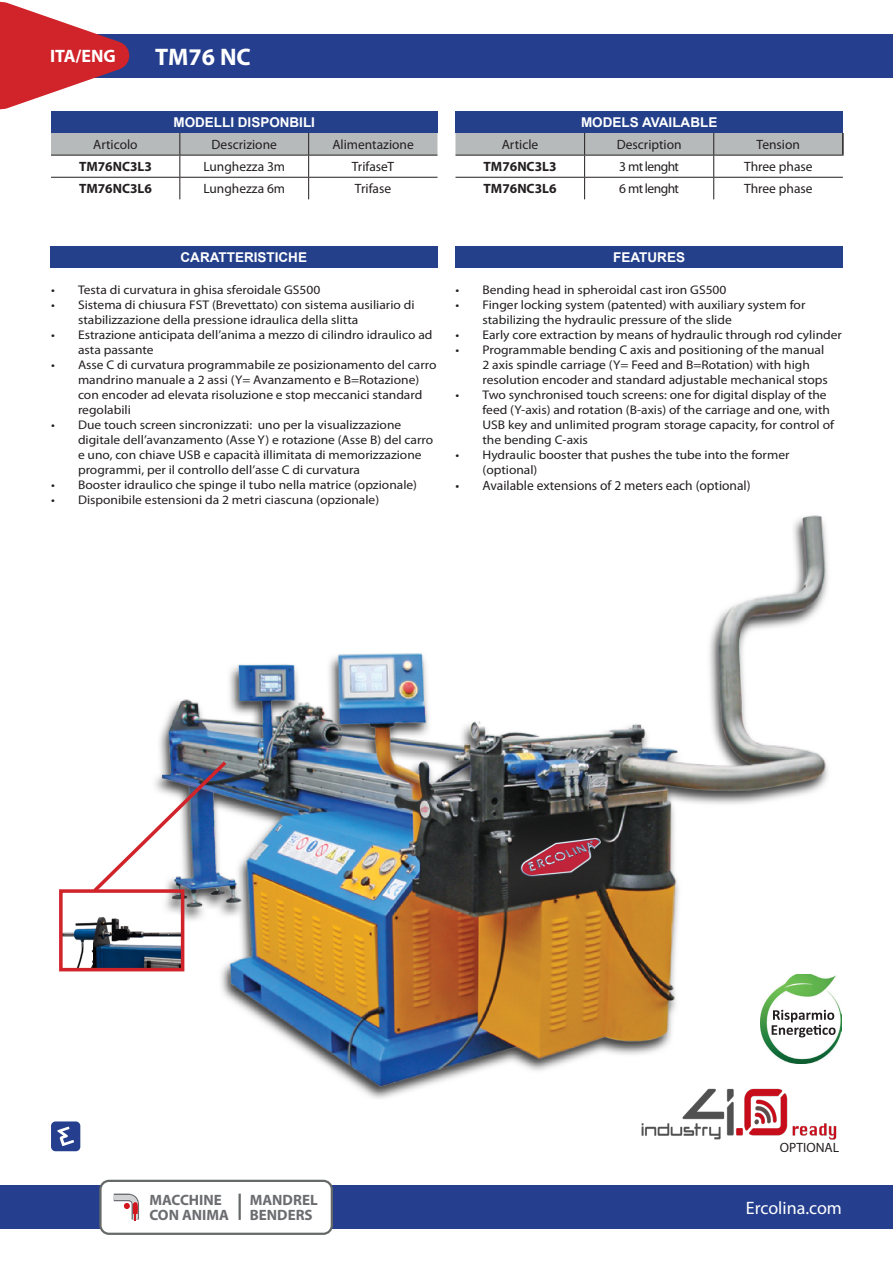
<style>
.page{position:relative;width:893px;height:1263px;background:#fff}
.page>*{position:absolute;margin:0;border:0;box-sizing:border-box;transform-origin:0 0}
.t1{font:700 24px "Myriad Pro";color:#fff}
.t2{font:18px "Myriad Pro";color:#fff}
.t3{font:700 18px "Myriad Pro";color:#fff}
.t4{font:700 15px/15px "Myriad Pro";color:#6c6d70}
.t5{font:13.5px "Myriad Pro";color:#231f20}
.t6{font:700 13.5px "Arial";color:#fff}
.t7{font:700 13.5px "Myriad Pro";color:#231f20}
.t8{font:13.5px "Myriad Pro";letter-spacing:-.04em;color:#231f20}
.t9{font:12.6px/15px "Myriad Pro";color:#231f20;scale:1.08 1}
</style>
<div class="page">
<div style="left:0;top:1186px;width:893px;height:43px;background:#253f8e"></div>
<div style="left:33px;top:34px;width:860px;height:43px;background:#253f8e"></div>
<svg style="left:0;top:1px;width:133px;height:109px"></svg>
<div style="left:100px;top:1181px;width:232px;height:53px;background:#fff;border-radius:9px"></div>
<div style="left:99px;top:1180px;width:234px;height:55px;border:2px solid #666969;border-radius:9px"></div>
<hr style="left:239px;top:1193px;width:2px;height:27px;background:#666969">
<svg style="left:114px;top:1193px;width:25px;height:28px"></svg>
<img style="left:126px;top:515px;width:702px;height:584px">
<img style="left:64px;top:915px;width:115px;height:51px">
<div style="left:59px;top:889px;width:125px;height:82px;border:4px solid #d1232a"></div>
<img style="left:760px;top:974px;width:82px;height:89px">
<svg style="left:772px;top:1010px;width:64px;height:27px"></svg>
<img style="left:641px;top:1088px;width:196px;height:52px">
<div style="left:455px;top:111px;width:388px;height:22px;background:#24408a"></div>
<hr style="left:714px;top:155px;width:130px;height:1px;background:#231f20">
<svg style="left:455px;top:133px;width:388px;height:66px"></svg>
<hr style="left:842px;top:133px;width:2px;height:22px;background:#231f20">
<div style="left:51px;top:111px;width:386px;height:22px;background:#24408a"></div>
<svg style="left:51px;top:133px;width:386px;height:66px"></svg>
<hr style="left:51px;top:155px;width:129px;height:1px;background:#231f20">
<hr style="left:180px;top:155px;width:129px;height:1px;background:#231f20">
<hr style="left:309px;top:155px;width:128px;height:1px;background:#231f20">
<hr style="left:51px;top:177px;width:129px;height:1px;background:#231f20">
<hr style="left:180px;top:177px;width:129px;height:1px;background:#231f20">
<hr style="left:309px;top:177px;width:128px;height:1px;background:#231f20">
<div style="left:50px;top:246px;width:387px;height:22px;background:#24408a"></div>
<div style="left:455px;top:246px;width:388px;height:22px;background:#24408a"></div>
<div style="left:51px;top:1121px;width:29px;height:30px;background:#253f8e;border-radius:5px"></div>
<svg style="left:57px;top:1126px;width:17px;height:20px"></svg>
<svg style="left:90px;top:758px;width:140px;height:137px"></svg>
<h2 class="t3" style="left:50px;top:45px;width:67px">ITA/ENG</h2>
<p class="t1" style="left:155px;top:42px;width:97px">TM76 NC</p>
<p class="t6" style="left:174px;top:113px;width:143px">MODELLI DISPONBILI</p>
<p class="t5" style="left:93px;top:136px;width:46px">Articolo</p>
<p class="t5" style="left:212px;top:136px;width:67px">Descrizione</p>
<p class="t5" style="left:332px;top:136px;width:83px">Alimentazione</p>
<p class="t7" style="left:79px;top:158px;width:74px">TM76NC3L3</p>
<p class="t5" style="left:203px;top:158px;width:83px">Lunghezza 3m</p>
<p class="t5" style="left:352px;top:158px;width:44px">TrifaseT</p>
<p class="t7" style="left:79px;top:180px;width:74px">TM76NC3L6</p>
<p class="t5" style="left:203px;top:181px;width:83px">Lunghezza 6m</p>
<p class="t5" style="left:355px;top:181px;width:38px">Trifase</p>
<p class="t6" style="left:581px;top:113px;width:138px">MODELS AVAILABLE</p>
<p class="t5" style="left:502px;top:136px;width:38px">Article</p>
<p class="t5" style="left:617px;top:136px;width:67px">Description</p>
<p class="t5" style="left:757px;top:136px;width:45px">Tension</p>
<p class="t7" style="left:484px;top:158px;width:74px">TM76NC3L3</p>
<p class="t8" style="left:619px;top:158px;width:61px">3 mt lenght</p>
<p class="t5" style="left:744px;top:158px;width:70px">Three phase</p>
<p class="t7" style="left:484px;top:180px;width:74px">TM76NC3L6</p>
<p class="t8" style="left:619px;top:181px;width:61px">6 mt lenght</p>
<p class="t5" style="left:744px;top:181px;width:70px">Three phase</p>
<p class="t6" style="left:181px;top:248px;width:128px">CARATTERISTICHE</p>
<p class="t9" style="left:51px;top:282px;width:251px">• Testa di curvatura in ghisa sferoidale GS500</p>
<p class="t9" style="left:78px;top:297px;width:313px;text-indent:-27px">• Sistema di chiusura FST (Brevettato) con sistema ausiliario di stabilizzazione della pressione idraulica della slitta</p>
<p class="t9" style="left:78px;top:327px;width:330px;text-indent:-27px">• Estrazione anticipata dell’anima a mezzo di cilindro idraulico ad asta passante</p>
<p class="t9" style="left:78px;top:357px;width:333px;text-indent:-27px">• Asse C di curvatura programmabile ze posizionamento del carro mandrino manuale a 2 assi (Y= Avanzamento e B=Rotazione) con encoder ad elevata risoluzione e stop meccanici standard regolabili</p>
<p class="t9" style="left:78px;top:417px;width:330px;text-indent:-27px">• Due touch screen sincronizzati: uno per la visualizzazione digitale dell’avanzamento (Asse Y) e rotazione (Asse B) del carro e uno, con chiave USB e capacità illimitata di memorizzazione programmi, per il controllo dell’asse C di curvatura</p>
<p class="t9" style="left:51px;top:477px;width:340px">• Booster idraulico che spinge il tubo nella matrice (opzionale)</p>
<p class="t9" style="left:51px;top:492px;width:305px">• Disponibile estensioni da 2 metri ciascuna (opzionale)</p>
<p class="t6" style="left:613px;top:248px;width:73px">FEATURES</p>
<p class="t9" style="left:455px;top:282px;width:252px">• Bending head in spheroidal cast iron GS500</p>
<p class="t9" style="left:482px;top:297px;width:300px;text-indent:-27px">• Finger locking system (patented) with auxiliary system for stabilizing the hydraulic pressure of the slide</p>
<p class="t9" style="left:455px;top:327px;width:359px">• Early core extraction by means of hydraulic through rod cylinder</p>
<p class="t9" style="left:482px;top:342px;width:321px;text-indent:-27px">• Programmable bending C axis and positioning of the manual<br>2 axis spindle carriage (Y= Feed and B=Rotation) with high resolution encoder and standard adjustable mechanical stops</p>
<p class="t9" style="left:482px;top:387px;width:327px;text-indent:-27px">• Two synchronised touch screens: one for digital display of the feed (Y-axis) and rotation (B-axis) of the carriage and one, with USB key and unlimited program storage capacity, for control of the bending C-axis</p>
<p class="t9" style="left:482px;top:447px;width:286px;text-indent:-27px">• Hydraulic booster that pushes the tube into the former (optional)</p>
<p class="t5" style="left:455px;top:478px;width:297px">• Available extensions of 2 meters each (optional)</p>
<p class="t4" style="left:149px;top:1192px;width:81px">MACCHINE<br>CON ANIMA</p>
<p class="t4" style="left:250px;top:1192px;width:69px">MANDREL<br>BENDERS</p>
<p class="t5" style="left:780px;top:1139px;width:61px">OPTIONAL</p>
<h2 class="t2" style="left:746px;top:1196px;width:98px">Ercolina.com</h2>
</div>
